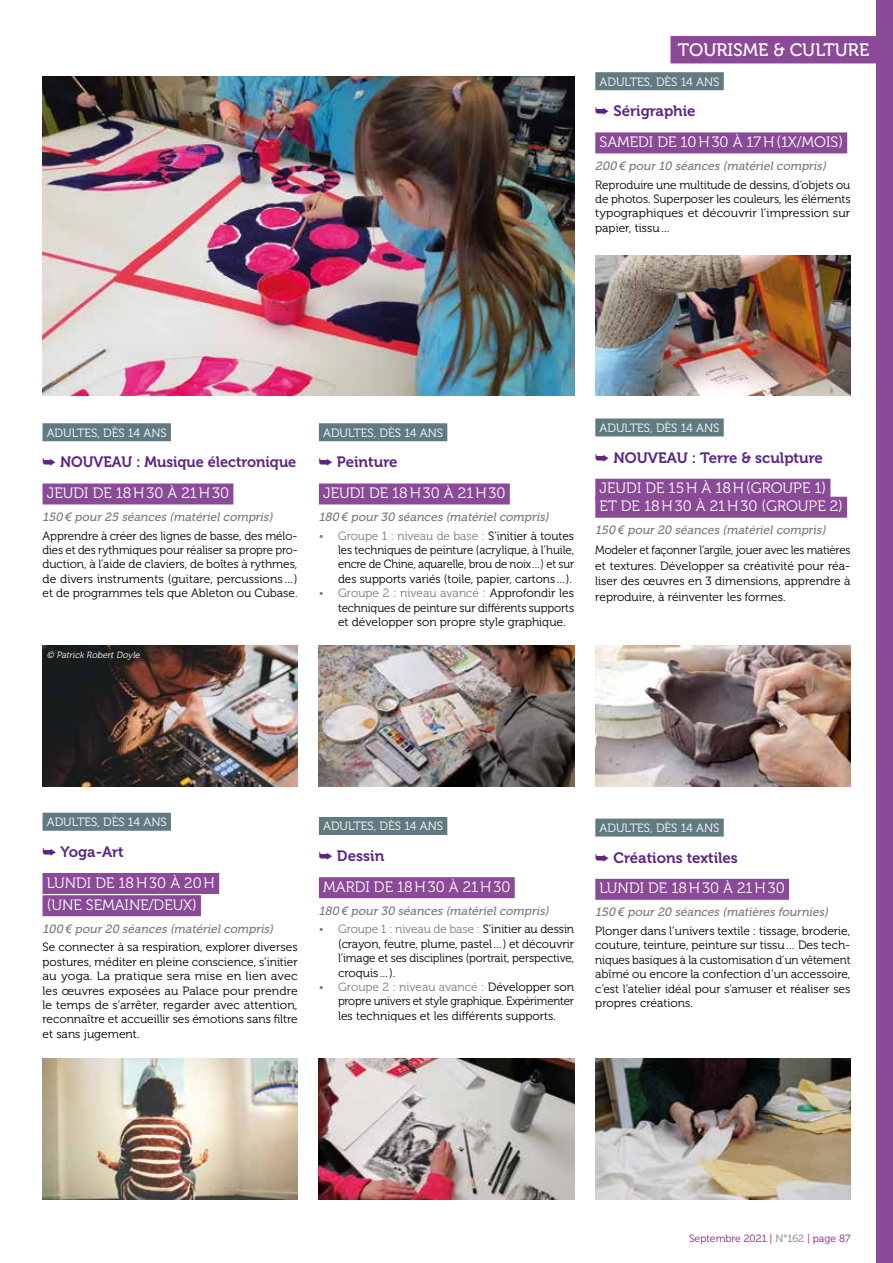
<style>
.page{position:relative;width:893px;height:1263px;background:#fff}
.page>*{position:absolute;margin:0;border:0;box-sizing:border-box;transform-origin:0 0}
.t1{font:18px "Museo 500";color:#fff}
.t2{font:15px/22.2px "Museo 300";color:#fff}
.t3{font:15px "Museo 700";color:#5c2483}
.t4{font:12px/14.4px "Museo 300";color:#000;text-align:justify}
.t5{font:italic 12px "Museo 500";color:#7c7b7b}
.t6{font:12px/15.5px "Museo 300";color:#000;text-align:justify;scale:.95 1}
.t7{font:12px "Museo 300";color:#fff}
.t8{font:10.5px "Museo 300";color:#951b81}
.t9{font:italic 9px "Museo 300";color:#fff}
.s1{font-family:"Dixieland"}
.s2{font-family:"Museo 100";color:#7c7b7b}
.s3{color:#7c7b7b}
</style>
<div class="page">
<div style="left:877px;top:0;width:16px;height:1263px;background:#8b4a97"></div>
<div style="left:670px;top:36px;width:208px;height:27px;background:#8b4a97"></div>
<div style="left:43px;top:423px;width:128px;height:18px;background:#617a82"></div>
<div style="left:43px;top:483px;width:190px;height:21px;background:#8b4a97"></div>
<div style="left:43px;top:813px;width:128px;height:18px;background:#617a82"></div>
<div style="left:43px;top:873px;width:176px;height:21px;background:#8b4a97"></div>
<div style="left:43px;top:895px;width:158px;height:21px;background:#8b4a97"></div>
<div style="left:319px;top:423px;width:128px;height:18px;background:#617a82"></div>
<div style="left:319px;top:483px;width:191px;height:21px;background:#8b4a97"></div>
<div style="left:319px;top:817px;width:128px;height:18px;background:#617a82"></div>
<div style="left:319px;top:877px;width:196px;height:21px;background:#8b4a97"></div>
<div style="left:595px;top:72px;width:129px;height:18px;background:#617a82"></div>
<div style="left:595px;top:132px;width:252px;height:21px;background:#8b4a97"></div>
<div style="left:595px;top:418px;width:129px;height:18px;background:#617a82"></div>
<div style="left:595px;top:479px;width:235px;height:21px;background:#8b4a97"></div>
<div style="left:595px;top:497px;width:252px;height:21px;background:#8b4a97"></div>
<div style="left:595px;top:818px;width:129px;height:18px;background:#617a82"></div>
<div style="left:595px;top:879px;width:194px;height:21px;background:#8b4a97"></div>
<img style="left:42px;top:77px;width:532px;height:318px">
<img style="left:42px;top:646px;width:256px;height:140px">
<img style="left:319px;top:646px;width:255px;height:140px">
<img style="left:595px;top:646px;width:255px;height:140px">
<img style="left:595px;top:255px;width:255px;height:140px">
<img style="left:42px;top:1059px;width:256px;height:140px">
<img style="left:319px;top:1059px;width:255px;height:140px">
<img style="left:595px;top:1059px;width:255px;height:140px">
<h1 class="t1" style="left:678px;top:40px;width:193px">TOURISME &amp; CULTURE</h1>
<p class="t7" style="left:600px;top:75px;width:121px">ADULTES, DÈS 14 ANS</p>
<p class="t3" style="left:595px;top:103px;width:102px"><span class="s1">¥</span> Sérigraphie</p>
<p class="t2" style="left:600px;top:131px;width:245px">SAMEDI DE 10H30 À 17H(1X/MOIS)</p>
<p class="t5" style="left:595px;top:159px;width:235px">200€ pour10 séances (matérielcompris)</p>
<p class="t4" style="left:595px;top:178px;width:257px">Reproduire une multitude de dessins, d’objets ou de photos. Superposer les couleurs, les éléments typographiques et découvrir l’impression sur papier, tissu…</p>
<p class="t7" style="left:47px;top:426px;width:121px">ADULTES, DÈS 14 ANS</p>
<p class="t3" style="left:43px;top:454px;width:255px"><span class="s1">¥</span> NOUVEAU : Musique électronique</p>
<p class="t2" style="left:47px;top:482px;width:184px">JEUDI DE 18H30 À 21H30</p>
<p class="t5" style="left:43px;top:510px;width:234px">150€ pour25 séances (matérielcompris)</p>
<p class="t4" style="left:43px;top:529px;width:257px">Apprendre à créer des lignes de basse, des mélo&shy;dies et des rythmiques pour réaliser sa propre pro&shy;duction, à l’aide de claviers, de boîtes à rythmes, de divers instruments (guitare, percussions…) et de programmes tels que Ableton ou Cubase.</p>
<p class="t9" style="left:47px;top:650px;width:97px">© Patrick RobertDoyle</p>
<p class="t7" style="left:323px;top:426px;width:121px">ADULTES, DÈS 14 ANS</p>
<p class="t3" style="left:319px;top:454px;width:80px"><span class="s1">¥</span> Peinture</p>
<p class="t2" style="left:323px;top:482px;width:184px">JEUDI DE 18H30 À 21H30</p>
<p class="t5" style="left:319px;top:510px;width:234px">180€ pour30 séances (matérielcompris)</p>
<p class="t4" style="left:338px;top:529px;width:238px;text-indent:-19px"><span class="s2">•</span> <span class="s3">Groupe 1 : niveau de base :</span> S’initier à toutes les techniques de peinture (acrylique, à l’huile, encre de Chine, aquarelle, brou de noix…) et sur des supports variés (toile, papier, cartons…).</p>
<p class="t4" style="left:338px;top:586px;width:238px;text-indent:-19px"><span class="s2">•</span> <span class="s3">Groupe 2 : niveau avancé :</span> Approfondir les techniques de peinture sur différents supports et développer son propre style graphique.</p>
<p class="t7" style="left:600px;top:421px;width:121px">ADULTES, DÈS 14 ANS</p>
<p class="t3" style="left:595px;top:449px;width:229px"><span class="s1">¥</span> NOUVEAU : Terre &amp; sculpture</p>
<p class="t2" style="left:600px;top:479px;width:245px;line-height:18px">JEUDI DE 15H À 18H(GROUPE 1)<br>ET DE 18H30 À 21H30 (GROUPE 2)</p>
<p class="t5" style="left:595px;top:523px;width:234px">150€ pour20 séances (matérielcompris)</p>
<p class="t6" style="left:595px;top:543px;width:270px">Modeler et façonner l’argile, jouer avec les matières et textures. Développer sa créativité pour réa&shy;liser des œuvres en 3 dimensions, apprendre à reproduire, à réinventer les formes.</p>
<p class="t7" style="left:47px;top:815px;width:121px">ADULTES, DÈS 14 ANS</p>
<p class="t3" style="left:43px;top:843px;width:83px"><span class="s1">¥</span> Yoga-Art</p>
<p class="t2" style="left:47px;top:872px;width:170px">LUNDI DE 18H30 À 20H (UNE SEMAINE/DEUX)</p>
<p class="t5" style="left:43px;top:922px;width:235px">100€ pour20 séances (matérielcompris)</p>
<p class="t4" style="left:43px;top:940px;width:257px">Se connecter à sa respiration, explorer diverses postures, méditer en pleine conscience, s’initier au yoga. La pratique sera mise en lien avec les œuvres exposées au Palace pour prendre le temps de s’arrêter, regarder avec attention, reconnaître et accueillir ses émotions sans filtre et sans jugement.</p>
<p class="t7" style="left:323px;top:820px;width:121px">ADULTES, DÈS 14 ANS</p>
<p class="t3" style="left:319px;top:847px;width:67px"><span class="s1">¥</span> Dessin</p>
<p class="t2" style="left:323px;top:876px;width:189px">MARDI DE 18H30 À 21H30</p>
<p class="t5" style="left:319px;top:904px;width:234px">180€ pour30 séances (matérielcompris)</p>
<p class="t4" style="left:338px;top:922px;width:238px;text-indent:-19px"><span class="s2">•</span> <span class="s3">Groupe 1 : niveau de base :</span> S’initier au dessin (crayon, feutre, plume, pastel…) et découvrir l’image et ses disciplines (portrait, perspective, croquis…).</p>
<p class="t4" style="left:338px;top:980px;width:237px;text-indent:-19px"><span class="s2">•</span> <span class="s3">Groupe 2 : niveau avancé :</span> Développer son propre univers et style graphique. Expérimenter les techniques et les différents supports.</p>
<p class="t7" style="left:600px;top:821px;width:121px">ADULTES, DÈS 14 ANS</p>
<p class="t3" style="left:595px;top:849px;width:144px"><span class="s1">¥</span> Créations textiles</p>
<p class="t2" style="left:600px;top:877px;width:187px">LUNDI DE 18H30 À 21H30</p>
<p class="t5" style="left:595px;top:906px;width:237px">150€ pour20 séances (matières fournies)</p>
<p class="t4" style="left:595px;top:924px;width:257px">Plonger dans l’univers textile : tissage, broderie, couture, teinture, peinture sur tissu… Des tech&shy;niques basiques à la customisation d’un vêtement abîmé ou encore la confection d’un accessoire, c’est l’atelier idéal pour s’amuser et réaliser ses propres créations.</p>
<p class="t8" style="left:689px;top:1232px;width:163px">Septembre 2021 | <span class="s3">N°162</span> | page 87</p>
</div>
